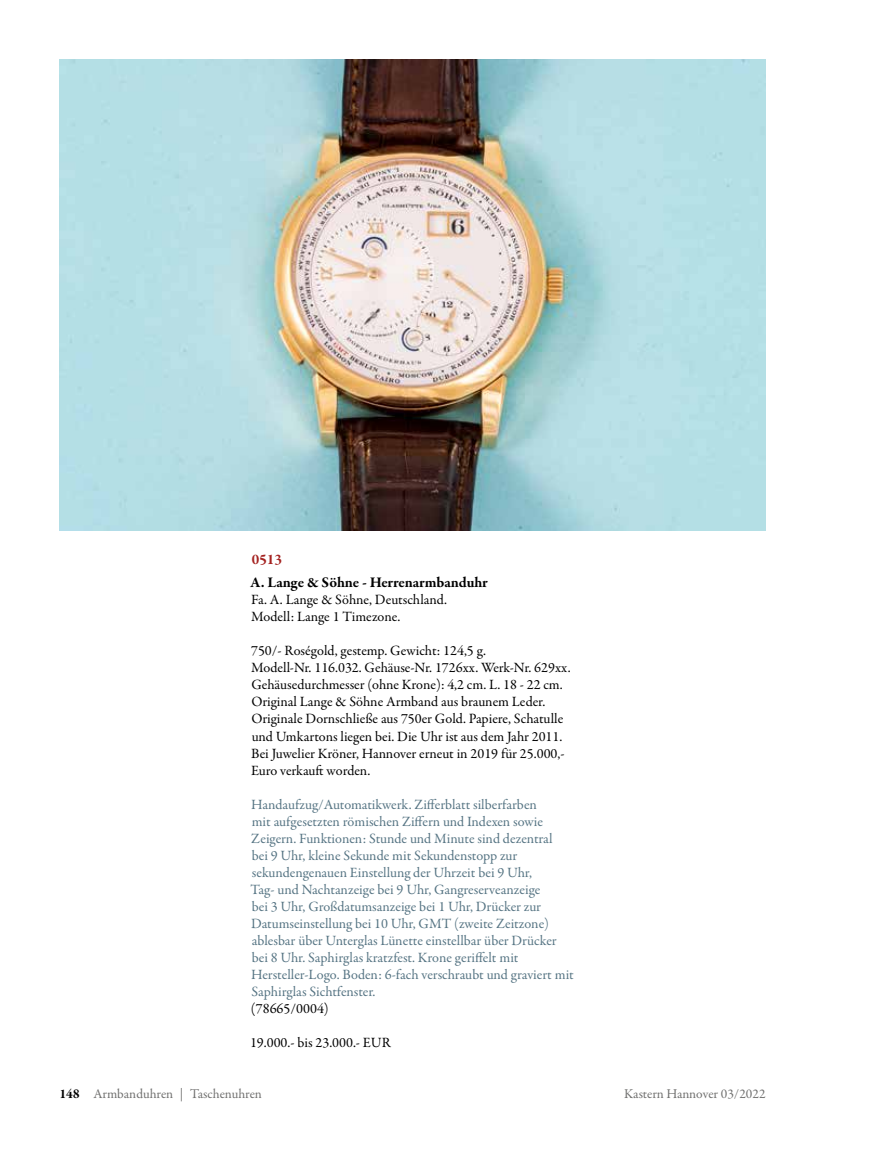
<style>
.page{position:relative;width:872px;height:1149px;background:#fff}
.page>*{position:absolute;margin:0;border:0;box-sizing:border-box;transform-origin:0 0}
.t1{font:700 15px "Garamond Premr Pro";letter-spacing:-.005em;color:#000}
.t2{font:700 15px "Garamond Premr Pro";color:#a42220}
.t3{font:14.25px/17px "Garamond Premr Pro";color:#557483}
.t4{font:14.25px/17px "Garamond Premr Pro";color:#000}
.t5{font:13.5px "Garamond Premr Pro";letter-spacing:-.005em;color:#6f6f6e}
.s1{font-weight:700;color:#000}
</style>
<div class="page">
<img style="left:60px;top:59px;width:705px;height:471px">
<p class="t2" style="left:252px;top:550px;width:32px">0513</p>
<p class="t1" style="left:250px;top:573px;width:239px">A. Lange &amp; Söhne - Herrenarmbanduhr</p>
<p class="t4" style="left:251px;top:591px;width:197px">Fa. A. Lange &amp; Söhne, Deutschland.<br>Modell: Lange 1 Timezone.</p>
<p class="t4" style="left:251px;top:642px;width:321px">750/- Roségold, gestemp. Gewicht: 124,5 g.<br>Modell-Nr. 116.032. Gehäuse-Nr. 1726xx. Werk-Nr. 629xx.<br>Gehäusedurchmesser (ohne Krone): 4,2 cm. L. 18 - 22 cm.<br>Original Lange &amp; Söhne Armband aus braunem Leder.<br>Originale Dornschließe aus 750er Gold. Papiere, Schatulle und Umkartons liegen bei. Die Uhr ist aus dem Jahr 2011.<br>Bei Juwelier Kröner, Hannover erneut in 2019 für 25.000,- Euro verkauft worden.</p>
<p class="t3" style="left:250px;top:795px;width:325px">Handaufzug/Automatikwerk. Zifferblatt silberfarben<br>mit aufgesetzten römischen Ziffern und Indexen sowie Zeigern. Funktionen: Stunde und Minute sind dezentral<br>bei 9 Uhr, kleine Sekunde mit Sekundenstopp zur sekundengenauen Einstellung der Uhrzeit bei 9 Uhr,<br>Tag- und Nachtanzeige bei 9 Uhr, Gangreserveanzeige<br>bei 3 Uhr, Großdatumsanzeige bei 1 Uhr, Drücker zur Datumseinstellung bei 10 Uhr, GMT (zweite Zeitzone) ablesbar über Unterglas Lünette einstellbar über Drücker bei 8 Uhr. Saphirglas kratzfest. Krone geriffelt mit Hersteller-Logo. Boden: 6-fach verschraubt und graviert mit Saphirglas Sichtfenster.</p>
<p class="t4" style="left:251px;top:999px;width:79px">(78665/0004)</p>
<p class="t4" style="left:250px;top:1034px;width:142px">19.000.- bis 23.000.- EUR</p>
<p class="t5" style="left:60px;top:1085px;width:204px"><span class="s1">148</span> Armbanduhren | Taschenuhren</p>
<p class="t5" style="left:624px;top:1085px;width:143px">Kastern Hannover 03/2022</p>
</div>
